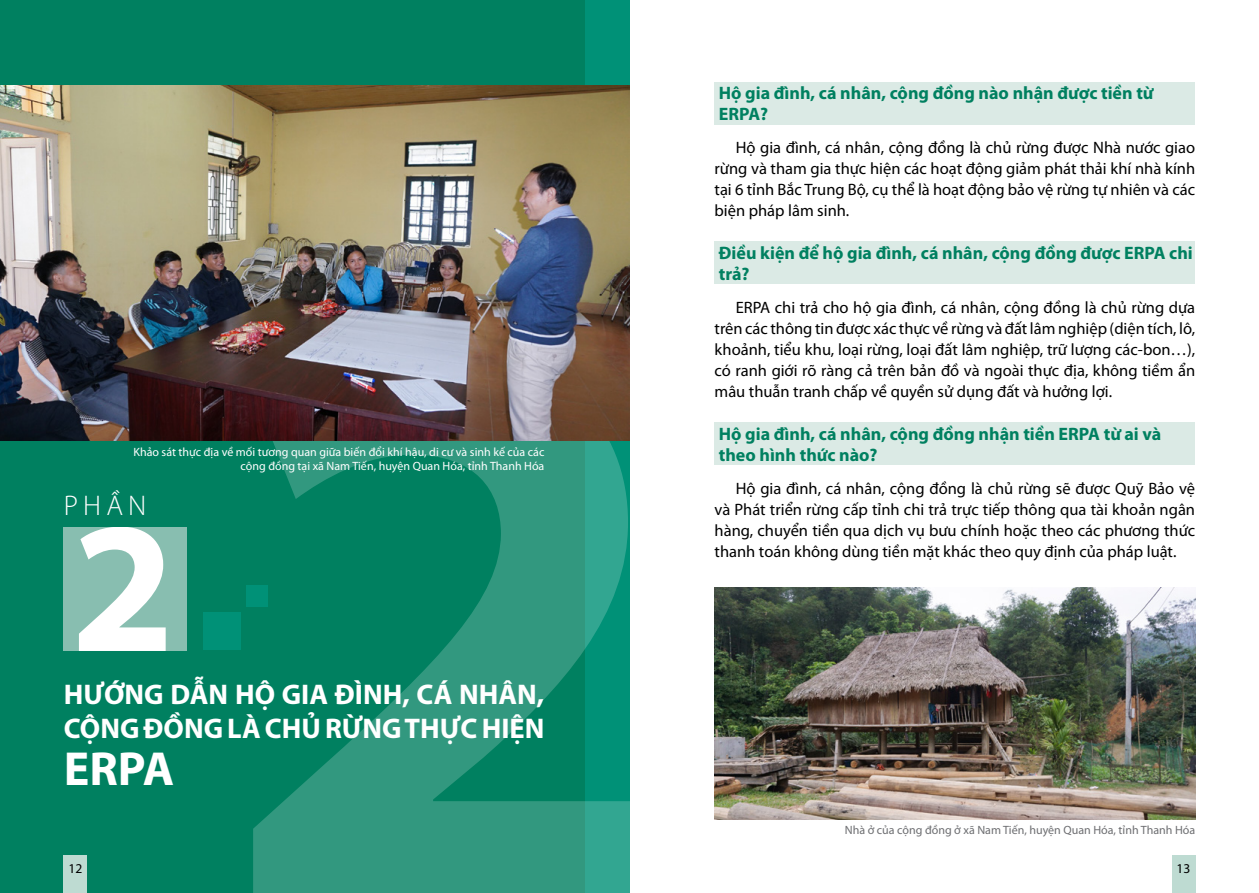
<style>
.page{position:relative;width:1259px;height:893px;background:#fff}
.page>*{position:absolute;margin:0;border:0;box-sizing:border-box;transform-origin:0 0}
.t1{font:700 836.7px "Myriad Pro";color:#fff}
.t2{font:700 188.1px "Myriad Pro";color:#fff}
.t3{font:700 48px "Myriad Pro";color:#fff}
.t4{font:700 28.5px/34.2px "Myriad Pro";color:#fff}
.t5{font:300 28.5px "Myriad Pro";color:#fff}
.t6{font:700 18px/21px "Myriad Pro";color:#008060}
.t7{font:16.5px/21px "Myriad Pro";color:#000;text-align:justify}
.t8{font:13.5px "Myriad Pro";color:#000}
.t9{font:12px/14.4px "Myriad Pro";color:#fff;text-align:right}
.t10{font:12px "Myriad Pro";color:#6d6e71}
</style>
<div class="page">
<div style="left:714px;top:82px;width:481px;height:43px;background:#dbeae5"></div>
<div style="left:714px;top:241px;width:481px;height:43px;background:#dbeae5"></div>
<div style="left:714px;top:422px;width:481px;height:43px;background:#dbeae5"></div>
<div style="left:585px;top:0;width:44px;height:893px;background:#009177"></div>
<div style="left:0;top:0;width:585px;height:893px;background:#008060"></div>
<div style="left:64px;top:527px;width:123px;height:123px;background:#88beb0"></div>
<img style="left:0;top:85px;width:629px;height:355px">
<div style="left:203px;top:613px;width:37px;height:37px;background:#009177"></div>
<div style="left:246px;top:585px;width:22px;height:22px;background:#009177"></div>
<img style="left:714px;top:587px;width:481px;height:233px">
<div style="left:64px;top:855px;width:23px;height:38px;background:#bedbd2"></div>
<div style="left:1171px;top:855px;width:24px;height:38px;background:#bedbd2"></div>
<p class="t6" style="left:719px;top:81px;width:436px">Hộ gia đình, cá nhân, cộng đồng nào nhận được tiền từ<br>ERPA?</p>
<p class="t7" style="left:714px;top:137px;width:482px;text-indent:21px">Hộ gia đình, cá nhân, cộng đồng là chủ rừng được Nhà nước giao rừng và tham gia thực hiện các hoạt động giảm phát thải khí nhà kính tại 6 tỉnh Bắc Trung Bộ, cụ thể là hoạt động bảo vệ rừng tự nhiên và các biện pháp lâm sinh.</p>
<p class="t6" style="left:719px;top:241px;width:475px">Điều kiện để hộ gia đình, cá nhân, cộng đồng được ERPA chi trả?</p>
<p class="t7" style="left:714px;top:297px;width:482px;text-indent:21px">ERPA chi trả cho hộ gia đình, cá nhân, cộng đồng là chủ rừng dựa trên các thông tin được xác thực về rừng và đất lâm nghiệp (diện tích, lô, khoảnh, tiểu khu, loại rừng, loại đất lâm nghiệp, trữ lượng các-bon…), có ranh giới rõ ràng cả trên bản đồ và ngoài thực địa, không tiềm ẩn mâu thuẫn tranh chấp về quyền sử dụng đất và hưởng lợi.</p>
<p class="t6" style="left:719px;top:422px;width:444px">Hộ gia đình, cá nhân, cộng đồng nhận tiền ERPA từ ai và theo hình thức nào?</p>
<p class="t7" style="left:714px;top:478px;width:482px;text-indent:21px">Hộ gia đình, cá nhân, cộng đồng là chủ rừng sẽ được Quỹ Bảo vệ và Phát triển rừng cấp tỉnh chi trả trực tiếp thông qua tài khoản ngân hàng, chuyển tiền qua dịch vụ bưu chính hoặc theo các phương thức thanh toán không dùng tiền mặt khác theo quy định của pháp luật.</p>
<h1 class="t1" style="left:217px;top:78px;width:466px">2</h1>
<p class="t9" style="left:133px;top:444px;width:412px">Khảo sát thực địa về mối tương quan giữa biến đổi khí hậu, di cư và sinh kế của các cộng đồng tại xã Nam Tiến, huyện Quan Hóa, tỉnh Thanh Hóa</p>
<h3 class="t5" style="left:64px;top:488px;width:84px">PHẦN</h3>
<h2 class="t2" style="left:71px;top:465px;width:106px">2</h2>
<h3 class="t4" style="left:64px;top:676px;width:482px">HƯỚNG DẪN HỘ GIA ĐÌNH, CÁ NHÂN,<br>CỘNG ĐỒNG LÀ CHỦ RỪNG THỰC HIỆN</h3>
<h3 class="t3" style="left:64px;top:737px;width:112px">ERPA</h3>
<p class="t10" style="left:844px;top:822px;width:352px">Nhà ở của cộng đồng ở xã Nam Tiến, huyện Quan Hóa, tỉnh Thanh Hóa</p>
<p class="t8" style="left:69px;top:860px;width:15px">12</p>
<p class="t8" style="left:1176px;top:860px;width:15px">13</p>
</div>
